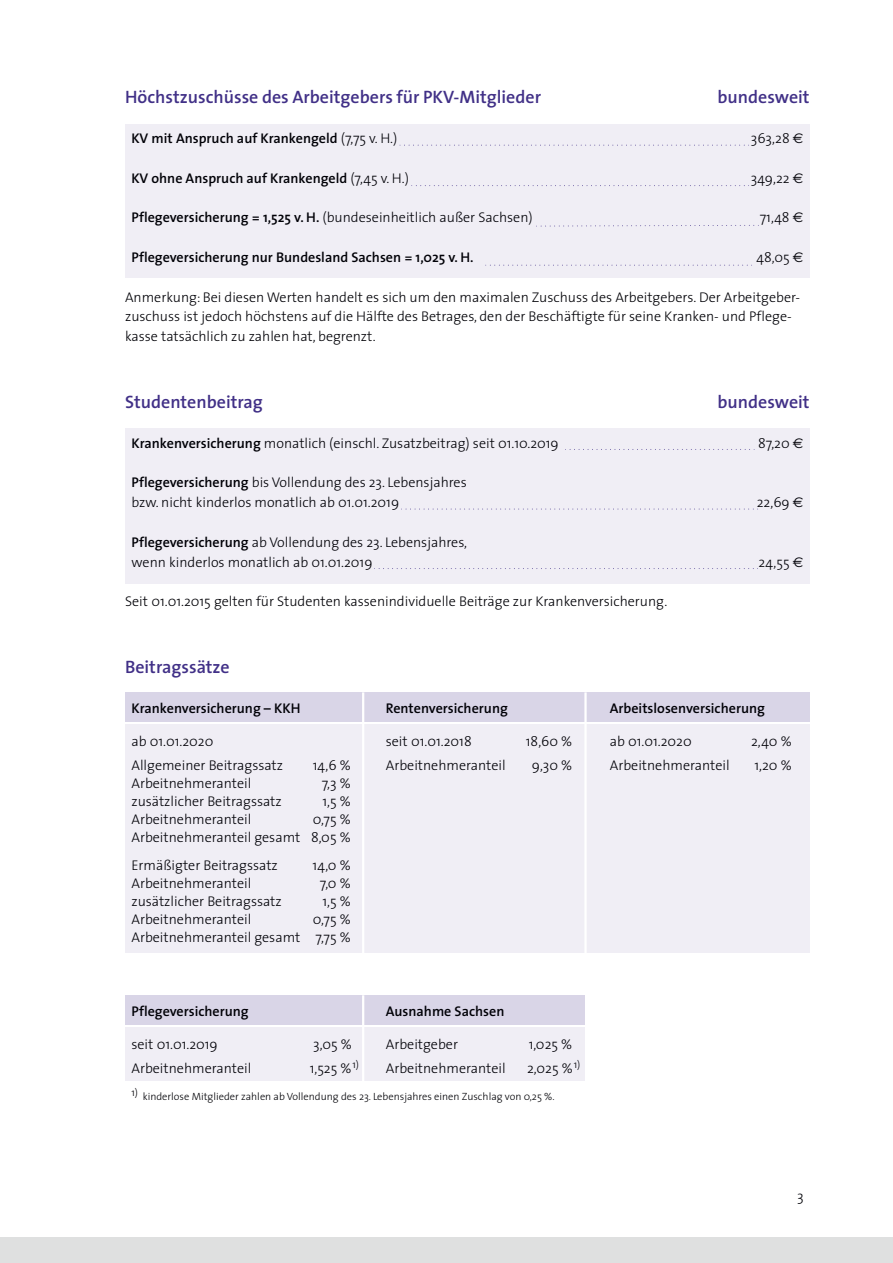
<style>
.page{position:relative;width:893px;height:1263px;background:#fff}
.page>*{position:absolute;margin:0;border:0;box-sizing:border-box;transform-origin:0 0}
.t1{font:600 18px "The Sans";color:#413087}
.t2{font:300 14.25px "The Sans";color:#000006}
.t3{font:300 14.1px/19.8px "The Sans";color:#000006}
.t4{font:600 14.1px "The Sans";color:#000006}
.t5{font:300 10.5px "The Sans";color:#000006}
.s1{font-weight:300}
.s2{font-family:"Euro Sans";font-weight:400}
.s3{font-weight:600}
</style>
<div class="page">
<div style="left:125px;top:692px;width:685px;height:30px;background:#d9d5e7"></div>
<div style="left:125px;top:724px;width:685px;height:228px;background:#f0eef5"></div>
<hr style="left:362px;top:692px;width:2px;height:281px;background:#fff">
<hr style="left:584px;top:692px;width:3px;height:281px;background:#fff">
<div style="left:125px;top:995px;width:459px;height:30px;background:#d9d5e7"></div>
<div style="left:125px;top:1027px;width:459px;height:54px;background:#f0eef5"></div>
<hr style="left:362px;top:995px;width:2px;height:96px;background:#fff">
<div style="left:125px;top:125px;width:685px;height:153px;background:#f0eef5"></div>
<div style="left:125px;top:429px;width:685px;height:155px;background:#f0eef5"></div>
<svg style="left:400px;top:145px;width:349px;height:1px"></svg>
<svg style="left:411px;top:185px;width:338px;height:1px"></svg>
<svg style="left:536px;top:225px;width:223px;height:2px"></svg>
<svg style="left:485px;top:265px;width:267px;height:1px"></svg>
<svg style="left:401px;top:509px;width:357px;height:1px"></svg>
<svg style="left:374px;top:568px;width:384px;height:1px"></svg>
<div style="left:0;top:1237px;width:893px;height:26px;background:#dfe0e0"></div>
<svg style="left:565px;top:449px;width:190px;height:1px"></svg>
<p class="t1" style="left:125px;top:90px;width:418px">Höchstzuschüsse des Arbeitgebers für PKV-Mitglieder</p>
<p class="t1" style="left:717px;top:90px;width:94px">bundesweit</p>
<p class="t4" style="left:131px;top:133px;width:268px">KV mit Anspruch auf Krankengeld <span class="s1">(7,75 v. H.)</span></p>
<p class="t3" style="left:751px;top:130px;width:54px">363,28 <span class="s2">€</span></p>
<p class="t4" style="left:131px;top:172px;width:279px">KV ohne Anspruch auf Krankengeld <span class="s1">(7,45 v. H.)</span></p>
<p class="t3" style="left:751px;top:169px;width:54px">349,22 <span class="s2">€</span></p>
<p class="t3" style="left:131px;top:209px;width:403px"><span class="s3">Pflegeversicherung = 1,525 v. H.</span> (bundeseinheitlich außer Sachsen)</p>
<p class="t3" style="left:760px;top:209px;width:45px">71,48 <span class="s2">€</span></p>
<p class="t4" style="left:131px;top:252px;width:344px">Pflegeversicherung nur Bundesland Sachsen = 1,025 v. H.</p>
<p class="t3" style="left:756px;top:249px;width:48px">48,05 <span class="s2">€</span></p>
<p class="t3" style="left:125px;top:288px;width:677px">Anmerkung: Bei diesen Werten handelt es sich um den maximalen Zuschuss des Arbeitgebers. Der Arbeitgeber&shy;zuschuss ist jedoch höchstens auf die Hälfte des Betrages, den der Beschäftigte für seine Kranken- und Pflege&shy;kasse tatsächlich zu zahlen hat, begrenzt.</p>
<p class="t1" style="left:125px;top:395px;width:139px">Studentenbeitrag</p>
<p class="t1" style="left:717px;top:395px;width:94px">bundesweit</p>
<p class="t3" style="left:131px;top:434px;width:429px"><span class="s3">Krankenversicherung</span> monatlich (einschl. Zusatzbeitrag) seit 01.10.2019</p>
<p class="t3" style="left:758px;top:434px;width:47px">87,20 <span class="s2">€</span></p>
<p class="t3" style="left:131px;top:474px;width:337px"><span class="s3">Pflegeversicherung</span> bis Vollendung des 23. Lebensjahres bzw. nicht kinderlos monatlich ab 01.01.2019</p>
<p class="t3" style="left:757px;top:494px;width:48px">22,69 <span class="s2">€</span></p>
<p class="t3" style="left:131px;top:533px;width:337px"><span class="s3">Pflegeversicherung</span> ab Vollendung des 23. Lebensjahres, wenn kinderlos monatlich ab 01.01.2019</p>
<p class="t3" style="left:125px;top:593px;width:544px">Seit 01.01.2015 gelten für Studenten kassenindividuelle Beiträge zur Krankenversicherung.</p>
<p class="t3" style="left:759px;top:553px;width:46px">24,55 <span class="s2">€</span></p>
<p class="t1" style="left:125px;top:660px;width:106px">Beitragssätze</p>
<p class="t4" style="left:131px;top:702px;width:171px">Krankenversicherung – KKH</p>
<p class="t4" style="left:386px;top:702px;width:124px">Rentenversicherung</p>
<p class="t4" style="left:610px;top:702px;width:157px">Arbeitslosenversicherung</p>
<p class="t3" style="left:131px;top:732px;width:83px">ab 01.01.2020</p>
<p class="t3" style="left:386px;top:732px;width:87px">seit 01.01.2018</p>
<p class="t3" style="left:526px;top:732px;width:48px">18,60 %</p>
<p class="t3" style="left:610px;top:732px;width:83px">ab 01.01.2020</p>
<p class="t3" style="left:751px;top:732px;width:42px">2,40 %</p>
<p class="t3" style="left:131px;top:756px;width:153px">Allgemeiner Beitragssatz</p>
<p class="t3" style="left:313px;top:756px;width:40px">14,6 %</p>
<p class="t3" style="left:386px;top:756px;width:121px">Arbeitnehmeranteil</p>
<p class="t3" style="left:532px;top:756px;width:42px">9,30 %</p>
<p class="t3" style="left:610px;top:756px;width:121px">Arbeitnehmeranteil</p>
<p class="t3" style="left:754px;top:756px;width:39px">1,20 %</p>
<p class="t3" style="left:131px;top:774px;width:121px">Arbeitnehmeranteil</p>
<p class="t3" style="left:322px;top:774px;width:31px">7,3 %</p>
<p class="t3" style="left:131px;top:792px;width:152px">zusätzlicher Beitragssatz</p>
<p class="t3" style="left:322px;top:792px;width:30px">1,5 %</p>
<p class="t3" style="left:131px;top:810px;width:121px">Arbeitnehmeranteil</p>
<p class="t3" style="left:131px;top:811px;width:221px;line-height:18px;text-align:right">0,75 %<br>Arbeitnehmeranteil gesamt 8,05 %</p>
<p class="t3" style="left:131px;top:857px;width:148px">Ermäßigter Beitragssatz</p>
<p class="t3" style="left:313px;top:857px;width:40px">14,0 %</p>
<p class="t3" style="left:131px;top:875px;width:121px">Arbeitnehmeranteil</p>
<p class="t3" style="left:320px;top:875px;width:32px">7,0 %</p>
<p class="t3" style="left:131px;top:893px;width:152px">zusätzlicher Beitragssatz</p>
<p class="t3" style="left:322px;top:893px;width:30px">1,5 %</p>
<p class="t3" style="left:131px;top:911px;width:121px">Arbeitnehmeranteil</p>
<p class="t3" style="left:131px;top:912px;width:221px;line-height:18px;text-align:right">0,75 %<br>Arbeitnehmeranteil gesamt 7,75 %</p>
<p class="t4" style="left:131px;top:1005px;width:119px">Pflegeversicherung</p>
<p class="t4" style="left:386px;top:1005px;width:120px">Ausnahme Sachsen</p>
<p class="t3" style="left:131px;top:1035px;width:88px">seit 01.01.2019</p>
<p class="t3" style="left:313px;top:1035px;width:40px">3,05 %</p>
<p class="t3" style="left:386px;top:1035px;width:74px">Arbeitgeber</p>
<p class="t3" style="left:529px;top:1035px;width:45px">1,025 %</p>
<p class="t3" style="left:131px;top:1059px;width:121px">Arbeitnehmeranteil</p>
<p class="t3" style="left:310px;top:1059px;width:51px">1,525 %<sup>1)</sup></p>
<p class="t3" style="left:386px;top:1059px;width:121px">Arbeitnehmeranteil</p>
<p class="t3" style="left:527px;top:1059px;width:55px">2,025 %<sup>1)</sup></p>
<p class="t5" style="left:131px;top:1092px;width:425px">1) kinderlose Mitglieder zahlen ab Vollendung des 23. Lebensjahres einen Zuschlag von 0,25 %.</p>
<p class="t2" style="left:797px;top:1191px;width:8px">3</p>
</div>
